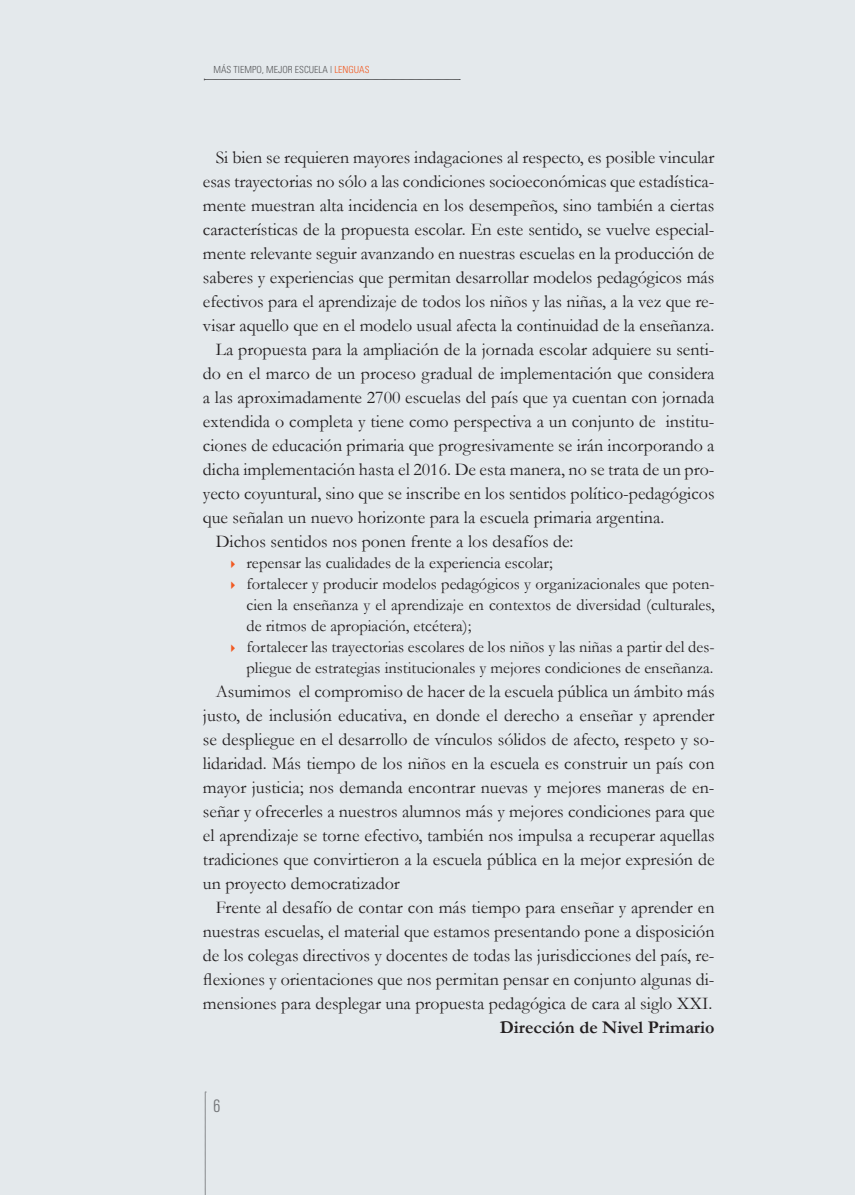
<style>
.page{position:relative;width:855px;height:1195px;background:#e4e9ec}
.page>*{position:absolute;margin:0;border:0;box-sizing:border-box;transform-origin:0 0}
.t1{font:18px/24px "Garamond";color:#231f20;text-align:justify}
.t2{font:700 18px "Garamond";color:#231f20}
.t3{font:300 condensed 18px "AG Book BQ";color:#76787b}
.t4{font:16.5px/21px "Garamond";color:#231f20}
.t5{font:300 condensed 9.75px "Univers";color:#57585a}
.s1{color:#f15921}
</style>
<div class="page">
<svg style="left:205px;top:1092px;width:1px;height:103px"></svg>
<svg style="left:204px;top:79px;width:256px;height:1px"></svg>
<p class="t5" style="left:213px;top:64px;width:147px">MÁS TIEMPO, MEJOR ESCUELA | <span class="s1">LENGUAS</span></p>
<p class="t1" style="left:216px;top:145px;width:500px">Si bien se requieren mayores indagaciones al respecto, es posible vincular</p>
<p class="t1" style="left:203px;top:169px;width:513px">esas trayectorias no sólo a las condiciones socioeconómicas que estadística-</p>
<p class="t1" style="left:203px;top:193px;width:513px">mente muestran alta incidencia en los desempeños, sino también a ciertas</p>
<p class="t1" style="left:203px;top:217px;width:513px">características de la propuesta escolar. En este sentido, se vuelve especial-</p>
<p class="t1" style="left:203px;top:241px;width:513px">mente relevante seguir avanzando en nuestras escuelas en la producción de</p>
<p class="t1" style="left:203px;top:265px;width:513px">saberes y experiencias que permitan desarrollar modelos pedagógicos más</p>
<p class="t1" style="left:203px;top:289px;width:513px">efectivos para el aprendizaje de todos los niños y las niñas, a la vez que re-</p>
<p class="t1" style="left:203px;top:313px;width:513px">visar aquello que en el modelo usual afecta la continuidad de la enseñanza.</p>
<p class="t1" style="left:216px;top:337px;width:500px">La propuesta para la ampliación de la jornada escolar adquiere su senti-</p>
<p class="t1" style="left:203px;top:361px;width:513px">do en el marco de un proceso gradual de implementación que considera</p>
<p class="t1" style="left:203px;top:385px;width:513px">a las aproximadamente 2700 escuelas del país que ya cuentan con jornada</p>
<p class="t1" style="left:203px;top:409px;width:513px">extendida o completa y tiene como perspectiva a un conjunto de institu-</p>
<p class="t1" style="left:203px;top:433px;width:513px">ciones de educación primaria que progresivamente se irán incorporando a</p>
<p class="t1" style="left:203px;top:457px;width:513px">dicha implementación hasta el 2016. De esta manera, no se trata de un pro-</p>
<p class="t1" style="left:203px;top:481px;width:513px">yecto coyuntural, sino que se inscribe en los sentidos político-pedagógicos</p>
<p class="t1" style="left:203px;top:505px;width:463px">que señalan un nuevo horizonte para la escuela primaria argentina.</p>
<p class="t1" style="left:216px;top:529px;width:359px">Dichos sentidos nos ponen frente a los desafíos de:</p>
<p class="t4" style="left:246px;top:552px;width:469px">repensar las cualidades de la experiencia escolar;<br>fortalecer y producir modelos pedagógicos y organizacionales que poten&shy;cien la enseñanza y el aprendizaje en contextos de diversidad (culturales, de ritmos de apropiación, etcétera);<br>fortalecer las trayectorias escolares de los niños y las niñas a partir del des&shy;pliegue de estrategias institucionales y mejores condiciones de enseñanza.</p>
<p class="t1" style="left:203px;top:679px;width:513px;text-indent:13px">Asumimos el compromiso de hacer de la escuela pública un ámbito más justo, de inclusión educativa, en donde el derecho a enseñar y aprender se despliegue en el desarrollo de vínculos sólidos de afecto, respeto y so&shy;lidaridad. Más tiempo de los niños en la escuela es construir un país con mayor justicia; nos demanda encontrar nuevas y mejores maneras de en&shy;señar y ofrecerles a nuestros alumnos más y mejores condiciones para que el aprendizaje se torne efectivo, también nos impulsa a recuperar aquellas tradiciones que convirtieron a la escuela pública en la mejor expresión de un proyecto democratizador</p>
<p class="t1" style="left:203px;top:895px;width:513px;text-indent:13px">Frente al desafío de contar con más tiempo para enseñar y aprender en nuestras escuelas, el material que estamos presentando pone a disposición de los colegas directivos y docentes de todas las jurisdicciones del país, re&shy;flexiones y orientaciones que nos permitan pensar en conjunto algunas di&shy;mensiones para desplegar una propuesta pedagógica de cara al siglo XXI.</p>
<p class="t2" style="left:500px;top:1016px;width:216px">Dirección de Nivel Primario</p>
<p class="t3" style="left:213px;top:1096px;width:9px">6</p>
</div>
